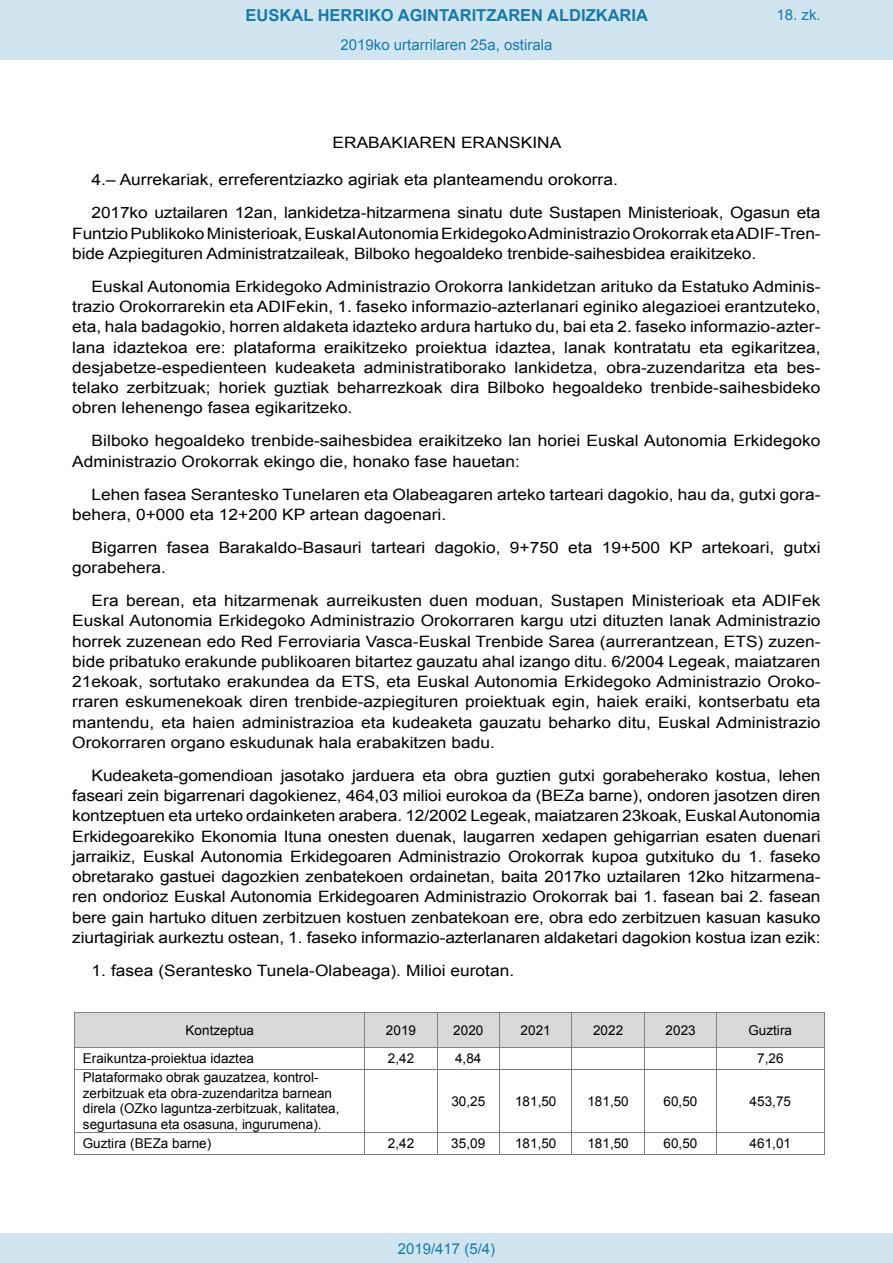
<style>
.page{position:relative;width:893px;height:1263px;background:#fff}
.page>*{position:absolute;margin:0;border:0;box-sizing:border-box;transform-origin:0 0}
.t1{font:700 16.5px "Arial";color:#1879ad}
.BOPVDetalle{font:15.6px/20.2px "Arial";color:#000;text-align:justify;scale:1.11 1}
.BOPVClave{font:15.6px "Arial";color:#000;scale:1.11 1}
.Paginacion_Centro{font:15px "Arial";color:#1879ad}
.t2{font:13.5px/15.6px "Arial";letter-spacing:.005em;color:#000}
</style>
<div class="page">
<div style="left:0;top:0;width:893px;height:60px;background:#d0e5f0"></div>
<div style="left:0;top:1233px;width:893px;height:30px;background:#d0e5f0"></div>
<div style="left:75px;top:1013px;width:289px;height:34px;background:#d9d9d9"></div>
<div style="left:365px;top:1013px;width:72px;height:34px;background:#d9d9d9"></div>
<div style="left:438px;top:1013px;width:61px;height:34px;background:#d9d9d9"></div>
<div style="left:500px;top:1013px;width:71px;height:34px;background:#d9d9d9"></div>
<div style="left:572px;top:1013px;width:72px;height:34px;background:#d9d9d9"></div>
<div style="left:645px;top:1013px;width:71px;height:34px;background:#d9d9d9"></div>
<div style="left:717px;top:1013px;width:107px;height:34px;background:#d9d9d9"></div>
<hr style="left:75px;top:1012px;width:290px;height:1px;background:#808080">
<hr style="left:365px;top:1012px;width:72px;height:1px;background:#808080">
<hr style="left:438px;top:1012px;width:61px;height:1px;background:#808080">
<hr style="left:500px;top:1012px;width:72px;height:1px;background:#808080">
<hr style="left:572px;top:1012px;width:72px;height:1px;background:#808080">
<hr style="left:645px;top:1012px;width:71px;height:1px;background:#808080">
<hr style="left:717px;top:1012px;width:107px;height:1px;background:#808080">
<hr style="left:74px;top:1013px;width:1px;height:34px;background:#808080">
<hr style="left:365px;top:1013px;width:1px;height:34px;background:#808080">
<hr style="left:437px;top:1013px;width:1px;height:34px;background:#808080">
<hr style="left:499px;top:1013px;width:1px;height:34px;background:#808080">
<hr style="left:572px;top:1013px;width:1px;height:34px;background:#808080">
<hr style="left:644px;top:1013px;width:1px;height:34px;background:#808080">
<hr style="left:716px;top:1013px;width:1px;height:34px;background:#808080">
<hr style="left:824px;top:1013px;width:1px;height:34px;background:#808080">
<hr style="left:75px;top:1047px;width:290px;height:1px;background:#808080">
<hr style="left:365px;top:1047px;width:72px;height:1px;background:#808080">
<hr style="left:438px;top:1047px;width:61px;height:1px;background:#808080">
<hr style="left:500px;top:1047px;width:72px;height:1px;background:#808080">
<hr style="left:572px;top:1047px;width:72px;height:1px;background:#808080">
<hr style="left:645px;top:1047px;width:71px;height:1px;background:#808080">
<hr style="left:717px;top:1047px;width:107px;height:1px;background:#808080">
<svg style="left:74px;top:1047px;width:1px;height:22px"></svg>
<hr style="left:75px;top:1069px;width:290px;height:1px;background:#808080">
<hr style="left:365px;top:1069px;width:72px;height:1px;background:#808080">
<svg style="left:437px;top:1047px;width:1px;height:22px"></svg>
<hr style="left:438px;top:1069px;width:61px;height:1px;background:#808080">
<svg style="left:499px;top:1047px;width:1px;height:22px"></svg>
<hr style="left:500px;top:1069px;width:72px;height:1px;background:#808080">
<hr style="left:572px;top:1069px;width:72px;height:1px;background:#808080">
<svg style="left:644px;top:1047px;width:1px;height:22px"></svg>
<hr style="left:645px;top:1069px;width:71px;height:1px;background:#808080">
<svg style="left:716px;top:1047px;width:1px;height:22px"></svg>
<hr style="left:717px;top:1069px;width:107px;height:1px;background:#808080">
<svg style="left:824px;top:1047px;width:1px;height:22px"></svg>
<hr style="left:74px;top:1069px;width:1px;height:63px;background:#808080">
<hr style="left:365px;top:1069px;width:1px;height:63px;background:#808080">
<hr style="left:437px;top:1069px;width:1px;height:63px;background:#808080">
<hr style="left:499px;top:1069px;width:1px;height:63px;background:#808080">
<hr style="left:572px;top:1069px;width:1px;height:63px;background:#808080">
<hr style="left:644px;top:1069px;width:1px;height:63px;background:#808080">
<hr style="left:716px;top:1069px;width:1px;height:63px;background:#808080">
<hr style="left:824px;top:1069px;width:1px;height:63px;background:#808080">
<hr style="left:75px;top:1132px;width:290px;height:1px;background:#808080">
<hr style="left:365px;top:1132px;width:72px;height:1px;background:#808080">
<hr style="left:438px;top:1132px;width:61px;height:1px;background:#808080">
<hr style="left:500px;top:1132px;width:72px;height:1px;background:#808080">
<hr style="left:572px;top:1132px;width:72px;height:1px;background:#808080">
<hr style="left:645px;top:1132px;width:71px;height:1px;background:#808080">
<hr style="left:717px;top:1132px;width:107px;height:1px;background:#808080">
<svg style="left:74px;top:1132px;width:1px;height:23px"></svg>
<hr style="left:75px;top:1154px;width:290px;height:1px;background:#808080">
<hr style="left:365px;top:1154px;width:72px;height:1px;background:#808080">
<svg style="left:437px;top:1132px;width:1px;height:23px"></svg>
<hr style="left:438px;top:1154px;width:61px;height:1px;background:#808080">
<svg style="left:499px;top:1132px;width:1px;height:23px"></svg>
<hr style="left:500px;top:1154px;width:72px;height:1px;background:#808080">
<hr style="left:572px;top:1154px;width:72px;height:1px;background:#808080">
<svg style="left:644px;top:1132px;width:1px;height:23px"></svg>
<hr style="left:645px;top:1154px;width:71px;height:1px;background:#808080">
<svg style="left:716px;top:1132px;width:1px;height:23px"></svg>
<hr style="left:717px;top:1154px;width:107px;height:1px;background:#808080">
<svg style="left:824px;top:1132px;width:1px;height:23px"></svg>
<p class="t1" style="left:246px;top:4px;width:404px">EUSKAL HERRIKO AGINTARITZAREN ALDIZKARIA</p>
<p class="Paginacion_Centro" style="left:341px;top:35px;width:213px">2019ko urtarrilaren 25a, ostirala</p>
<p class="Paginacion_Centro" style="left:776px;top:5px;width:46px">18. zk.</p>
<p class="BOPVClave" style="left:332px;top:132px;width:208px">ERABAKIAREN ERANSKINA</p>
<p class="BOPVDetalle" style="left:92px;top:170px;width:476px">4.– Aurrekariak, erreferentziazko agiriak eta planteamendu orokorra.</p>
<p class="BOPVDetalle" style="left:72px;top:203px;width:676px;text-indent:19px">2017ko uztailaren 12an, lankidetza-hitzarmena sinatu dute Sustapen Ministerioak, Ogasun eta Funtzio Publikoko Ministerioak, Euskal Autonomia Erkidegoko Administrazio Orokorrak eta ADIF-Tren&shy;bide Azpiegituren Administratzaileak, Bilboko hegoaldeko trenbide-saihesbidea eraikitzeko.</p>
<p class="BOPVDetalle" style="left:72px;top:276px;width:676px;text-indent:19px">Euskal Autonomia Erkidegoko Administrazio Orokorra lankidetzan arituko da Estatuko Adminis&shy;trazio Orokorrarekin eta ADIFekin, 1. faseko informazio-azterlanari eginiko alegazioei erantzuteko, eta, hala badagokio, horren aldaketa idazteko ardura hartuko du, bai eta 2. faseko informazio-azter&shy;lana idaztekoa ere: plataforma eraikitzeko proiektua idaztea, lanak kontratatu eta egikaritzea, desjabetze-espedienteen kudeaketa administratiborako lankidetza, obra-zuzendaritza eta bes&shy;telako zerbitzuak; horiek guztiak beharrezkoak dira Bilboko hegoaldeko trenbide-saihesbideko obren lehenengo fasea egikaritzeko.</p>
<p class="BOPVDetalle" style="left:72px;top:431px;width:676px;text-indent:19px">Bilboko hegoaldeko trenbide-saihesbidea eraikitzeko lan horiei Euskal Autonomia Erkidegoko<br>Administrazio Orokorrak ekingo die, honako fase hauetan:</p>
<p class="BOPVDetalle" style="left:72px;top:484px;width:676px;text-indent:19px">Lehen fasea Serantesko Tunelaren eta Olabeagaren arteko tarteari dagokio, hau da, gutxi gora&shy;behera, 0+000 eta 12+200 KP artean dagoenari.</p>
<p class="BOPVDetalle" style="left:72px;top:537px;width:676px;text-indent:19px">Bigarren fasea Barakaldo-Basauri tarteari dagokio, 9+750 eta 19+500 KP artekoari, gutxi gorabehera.</p>
<p class="BOPVDetalle" style="left:72px;top:591px;width:676px;text-indent:19px">Era berean, eta hitzarmenak aurreikusten duen moduan, Sustapen Ministerioak eta ADIFek Euskal Autonomia Erkidegoko Administrazio Orokorraren kargu utzi dituzten lanak Administrazio horrek zuzenean edo Red Ferroviaria Vasca-Euskal Trenbide Sarea (aurrerantzean, ETS) zuzen&shy;bide pribatuko erakunde publikoaren bitartez gauzatu ahal izango ditu. 6/2004 Legeak, maiatzaren 21ekoak, sortutako erakundea da ETS, eta Euskal Autonomia Erkidegoko Administrazio Oroko&shy;rraren eskumenekoak diren trenbide-azpiegituren proiektuak egin, haiek eraiki, kontserbatu eta mantendu, eta haien administrazioa eta kudeaketa gauzatu beharko ditu, Euskal Administrazio Orokorraren organo eskudunak hala erabakitzen badu.</p>
<p class="BOPVDetalle" style="left:72px;top:765px;width:676px;text-indent:19px">Kudeaketa-gomendioan jasotako jarduera eta obra guztien gutxi gorabeherako kostua, lehen faseari zein bigarrenari dagokienez, 464,03 milioi eurokoa da (BEZa barne), ondoren jasotzen diren kontzeptuen eta urteko ordainketen arabera. 12/2002 Legeak, maiatzaren 23koak, Euskal Autonomia Erkidegoarekiko Ekonomia Ituna onesten duenak, laugarren xedapen gehigarrian esaten duenari jarraikiz, Euskal Autonomia Erkidegoaren Administrazio Orokorrak kupoa gutxituko du 1. faseko obretarako gastuei dagozkien zenbatekoen ordainetan, baita 2017ko uztailaren 12ko hitzarmena&shy;ren ondorioz Euskal Autonomia Erkidegoaren Administrazio Orokorrak bai 1. fasean bai 2. fasean bere gain hartuko dituen zerbitzuen kostuen zenbatekoan ere, obra edo zerbitzuen kasuan kasuko ziurtagiriak aurkeztu ostean, 1. faseko informazio-azterlanaren aldaketari dagokion kostua izan ezik:</p>
<p class="BOPVDetalle" style="left:92px;top:960px;width:382px">1. fasea (Serantesko Tunela-Olabeaga). Milioi eurotan.</p>
<p class="t2" style="left:186px;top:1022px;width:70px">Kontzeptua</p>
<p class="t2" style="left:386px;top:1022px;width:32px">2019</p>
<p class="t2" style="left:453px;top:1022px;width:32px">2020</p>
<p class="t2" style="left:521px;top:1022px;width:32px">2021</p>
<p class="t2" style="left:593px;top:1022px;width:32px">2022</p>
<p class="t2" style="left:665px;top:1022px;width:32px">2023</p>
<p class="t2" style="left:748px;top:1022px;width:45px">Guztira</p>
<p class="t2" style="left:83px;top:1051px;width:173px">Eraikuntza-proiektua idaztea</p>
<p class="t2" style="left:388px;top:1051px;width:28px">2,42</p>
<p class="t2" style="left:455px;top:1051px;width:28px">4,84</p>
<p class="t2" style="left:757px;top:1051px;width:28px">7,26</p>
<p class="t2" style="left:83px;top:1070px;width:258px">Plataformako obrak gauzatzea, kontrol&shy;zerbitzuak eta obra-zuzendaritza barnean direla (OZko laguntza-zerbitzuak, kalitatea, segurtasuna eta osasuna, ingurumena).</p>
<p class="t2" style="left:451px;top:1093px;width:35px">30,25</p>
<p class="t2" style="left:515px;top:1093px;width:43px">181,50</p>
<p class="t2" style="left:587px;top:1093px;width:43px">181,50</p>
<p class="t2" style="left:663px;top:1093px;width:35px">60,50</p>
<p class="t2" style="left:749px;top:1093px;width:43px">453,75</p>
<p class="t2" style="left:83px;top:1135px;width:130px">Guztira (BEZa barne)</p>
<p class="t2" style="left:388px;top:1135px;width:28px">2,42</p>
<p class="t2" style="left:451px;top:1135px;width:35px">35,09</p>
<p class="t2" style="left:515px;top:1135px;width:43px">181,50</p>
<p class="t2" style="left:587px;top:1135px;width:43px">181,50</p>
<p class="t2" style="left:663px;top:1135px;width:35px">60,50</p>
<p class="t2" style="left:749px;top:1135px;width:43px">461,01</p>
<p class="Paginacion_Centro" style="left:398px;top:1238px;width:99px">2019/417 (5/4)</p>
</div>
